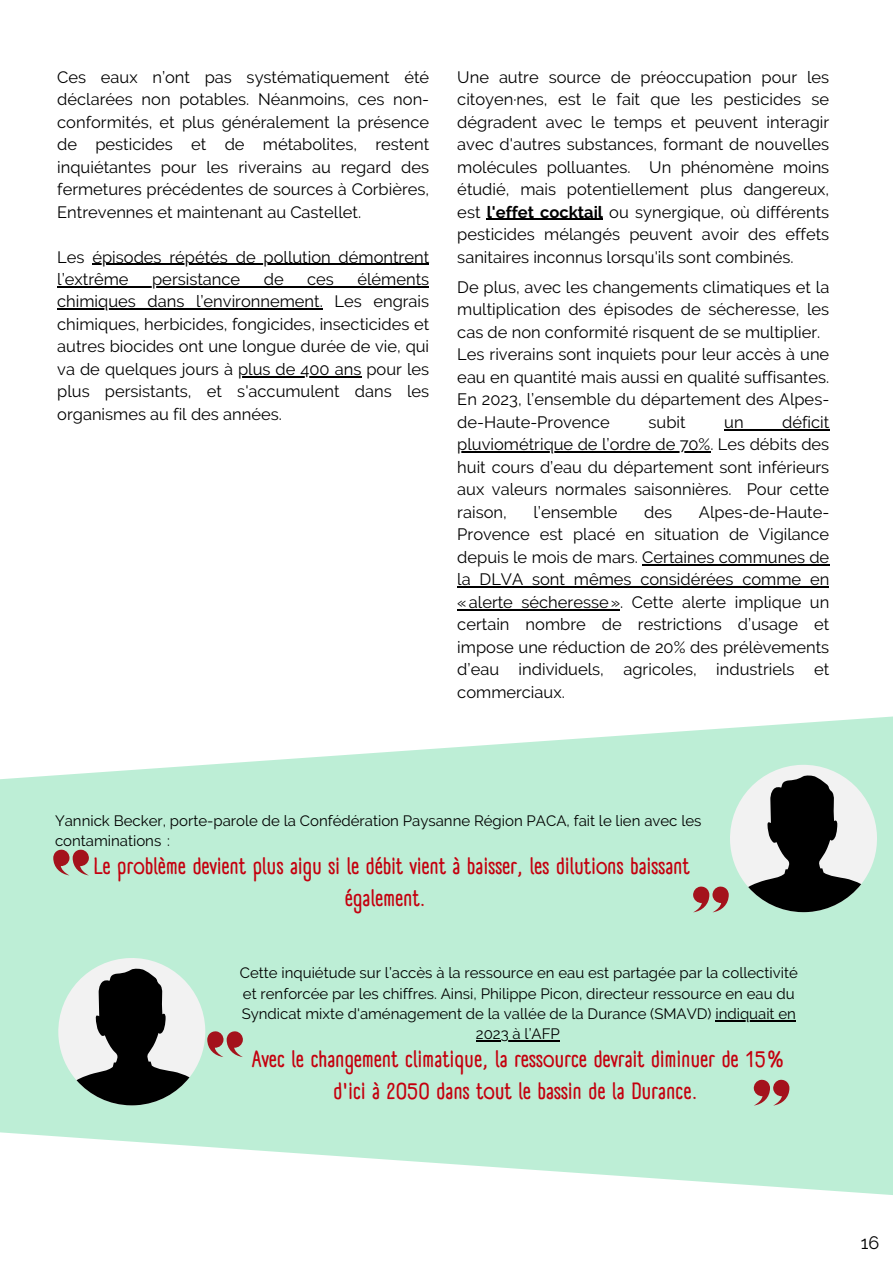
<style>
.page{position:relative;width:893px;height:1264px;background:#fff}
.page>*{position:absolute;margin:0;border:0;box-sizing:border-box;transform-origin:0 0}
.t1{font:700 22.95px/31.5px "A Day Without Sun Text";color:#c4000e;text-align:center}
.t2{font:18px "Raleway";color:#000}
.t3{font:16.5px/22.5px "Raleway";color:#000;text-align:justify}
.t4{font:15px/20.2px "Raleway";color:#000}
.s1{font-weight:700}
</style>
<div class="page">
<svg style="left:0;top:716px;width:892px;height:479px;fill:#bdeed6"></svg>
<hr style="left:724px;top:429px;width:105px;height:1px;background:#000">
<hr style="left:457px;top:451px;width:253px;height:1px;background:#000">
<hr style="left:642px;top:564px;width:187px;height:1px;background:#000">
<hr style="left:457px;top:586px;width:372px;height:1px;background:#000">
<hr style="left:457px;top:609px;width:163px;height:1px;background:#000">
<hr style="left:715px;top:1020px;width:81px;height:1px;background:#000">
<hr style="left:476px;top:1040px;width:83px;height:1px;background:#000">
<hr style="left:92px;top:263px;width:337px;height:2px;background:#000">
<hr style="left:57px;top:286px;width:372px;height:1px;background:#000">
<hr style="left:57px;top:308px;width:266px;height:2px;background:#000">
<hr style="left:238px;top:376px;width:123px;height:1px;background:#000">
<hr style="left:486px;top:219px;width:117px;height:1px;background:#000">
<svg style="left:53px;top:849px;width:36px;height:26px"></svg>
<svg style="left:57px;top:956px;width:186px;height:149px"></svg>
<svg style="left:692px;top:763px;width:185px;height:149px"></svg>
<svg style="left:753px;top:1079px;width:36px;height:26px"></svg>
<p class="t3" style="left:57px;top:65px;width:373px">Ces eaux n’ont pas systématiquement été déclarées non potables. Néanmoins, ces non&shy;conformités, et plus généralement la présence de pesticides et de métabolites, restent inquiétantes pour les riverains au regard des fermetures précédentes de sources à Corbières, Entrevennes et maintenant au Castellet.</p>
<p class="t3" style="left:57px;top:245px;width:373px">Les épisodes répétés de pollution démontrent l’extrême</p>
<p class="t3" style="left:57px;top:268px;width:373px;text-indent:300px">éléments chimiques dans l’environnement. Les engrais chimiques, herbicides, fongicides, insecticides et autres biocides ont une longue durée de vie, qui va de quelques jours à plus de 400 ans pour les plus persistants, et s'accumulent dans les organismes au fil des années.</p>
<p class="t3" style="left:152px;top:268px;width:90px">persistance</p>
<p class="t3" style="left:264px;top:268px;width:21px">de</p>
<p class="t3" style="left:307px;top:268px;width:28px">ces</p>
<p class="t3" style="left:457px;top:65px;width:373px">Une autre source de préoccupation pour les citoyen·nes, est le fait que les pesticides se dégradent avec le temps et peuvent interagir avec d'autres substances, formant de nouvelles molécules polluantes. Un phénomène moins étudié, mais potentiellement plus dangereux, est <span class="s1">l'effet cocktail</span> ou synergique, où différents pesticides mélangés peuvent avoir des effets sanitaires inconnus lorsqu'ils sont combinés.</p>
<p class="t3" style="left:457px;top:276px;width:373px;text-align:left">De plus, avec les changements climatiques et la multiplication des épisodes de sécheresse, les cas de non conformité risquent de se multiplier.<br>Les riverains sont inquiets pour leur accès à une eau en quantité mais aussi en qualité suffisantes.<br>En 2023, l’ensemble du département des Alpes&shy;de-Haute-Provence</p>
<p class="t3" style="left:457px;top:411px;width:373px;text-indent:325px">déficit pluviométrique de l’ordre de 70%. Les débits des huit cours d’eau du département sont inférieurs aux valeurs normales saisonnières. Pour cette raison,</p>
<p class="t3" style="left:648px;top:411px;width:39px">subit</p>
<p class="t3" style="left:724px;top:411px;width:21px">un</p>
<p class="t3" style="left:457px;top:501px;width:373px;text-indent:241px">Alpes-de-Haute-Provence est placé en situation de Vigilance depuis le mois de mars. Certaines communes de la DLVA sont mêmes considérées comme en «alerte sécheresse». Cette alerte implique un certain nombre de restrictions d’usage et impose une réduction de 20% des prélèvements d’eau individuels, agricoles, industriels et commerciaux.</p>
<p class="t3" style="left:533px;top:501px;width:86px">l’ensemble</p>
<p class="t3" style="left:644px;top:501px;width:29px">des</p>
<p class="t4" style="left:55px;top:810px;width:648px">Yannick Becker, porte-parole de la Confédération Paysanne Région PACA, fait le lien avec les contaminations :</p>
<h1 class="t1" style="left:94px;top:850px;width:597px">Le problème devient plus aigu si le débit vient à baisser, les dilutions baissant également.</h1>
<p class="t4" style="left:240px;top:963px;width:559px;text-align:center">Cette inquiétude sur l’accès à la ressource en eau est partagée par la collectivité et renforcée par les chiffres. Ainsi, Philippe Picon, directeur ressource en eau du Syndicat mixte d'aménagement de la vallée de la Durance (SMAVD) indiquait en 2023 à l’AFP</p>
<h1 class="t1" style="left:252px;top:1043px;width:534px">Avec le changement climatique, la ressource devrait diminuer de 15% d'ici à 2050 dans tout le bassin de la Durance.</h1>
<p class="t2" style="left:860px;top:1231px;width:20px">16</p>
</div>
